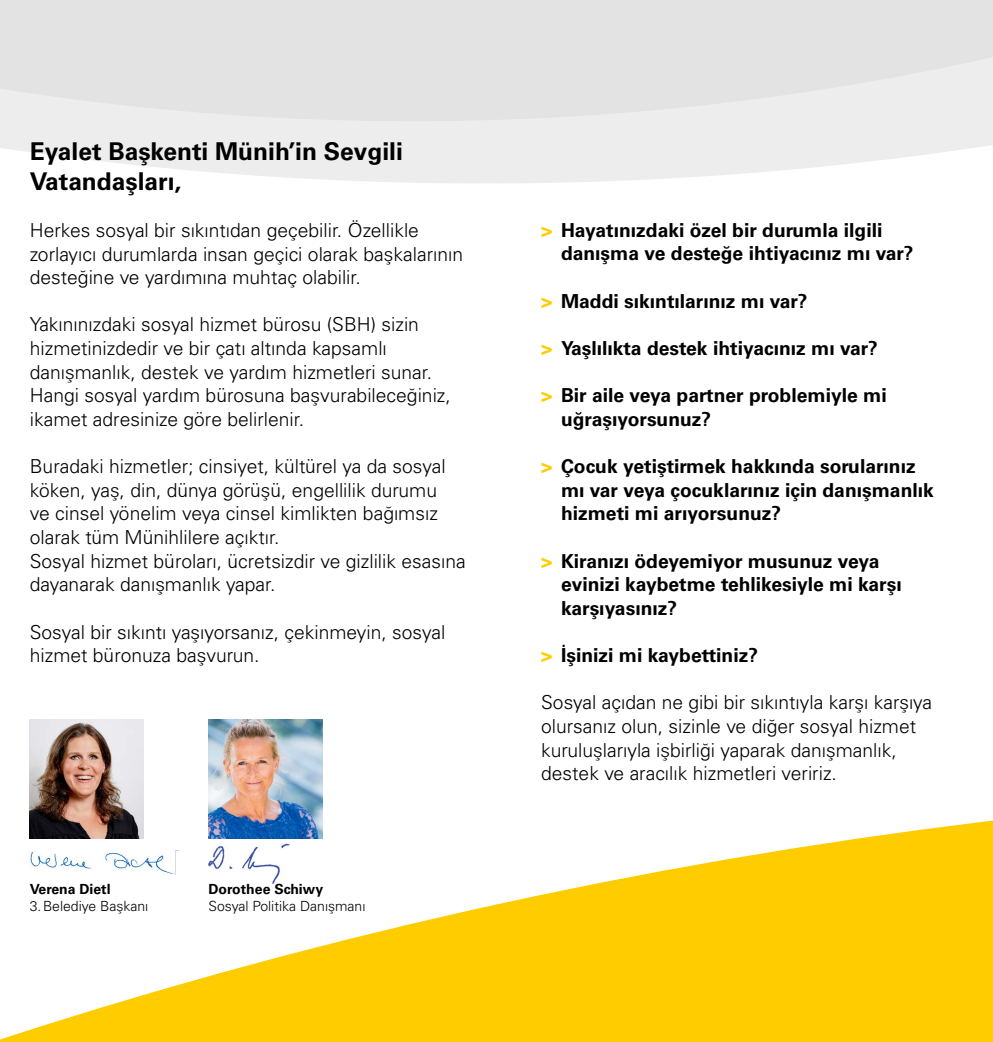
<style>
.page{position:relative;width:993px;height:1042px;background:#fff}
.page>*{position:absolute;margin:0;border:0;box-sizing:border-box;transform-origin:0 0}
.Headline_tur{font:700 24.5px/29.8px "Univers CE";color:#000}
.Fließtext_tur{font:300 19.25px/23.6px "Univers CE";color:#000}
.Aufzählung_bold_tur{font:700 19.25px/23.6px "Univers CE";color:#000}
.Legenden_tur{font:300 14px "Univers CE";color:#000}
.Legenden_bold_tur{font:700 14px "Univers CE";color:#000}
.s1{font-family:"Univers LT Std";color:#fc0}
</style>
<div class="page">
<svg style="left:496px;top:0;width:496px;height:184px;background:#e9e9e9"></svg>
<svg style="left:496px;top:820px;width:496px;height:222px;fill:#fc0"></svg>
<svg style="left:0;top:0;width:496px;height:183px;background:#e7e7e7"></svg>
<svg style="left:0;top:783px;width:496px;height:259px"></svg>
<img style="left:30px;top:719px;width:114px;height:119px">
<img style="left:30px;top:850px;width:149px;height:25px">
<img style="left:208px;top:719px;width:114px;height:119px">
<img style="left:208px;top:843px;width:81px;height:41px">
<h4 class="Headline_tur" style="left:30px;top:137px;width:374px">Eyalet Başkenti Münih’in Sevgili<br>Vatandaşları,</h4>
<p class="Fließtext_tur" style="left:30px;top:219px;width:434px">Herkes sosyal bir sıkıntıdan geçebilir. Özellikle zorlayıcı durumlarda insan geçici olarak başkalarının desteğine ve yardımına muhtaç olabilir.</p>
<p class="Fließtext_tur" style="left:30px;top:313px;width:404px">Yakınınızdaki sosyal hizmet bürosu (SBH) sizin hizmetinizdedir ve bir çatı altında kapsamlı danışmanlık, destek ve yardım hizmetleri sunar.</p>
<p class="Fließtext_tur" style="left:30px;top:384px;width:422px">Hangi sosyal yardım bürosuna başvurabileceğiniz, ikamet adresinize göre belirlenir.</p>
<p class="Fließtext_tur" style="left:30px;top:455px;width:437px">Buradaki hizmetler; cinsiyet, kültürel ya da sosyal köken, yaş, din, dünya görüşü, engellilik durumu<br>ve cinsel yönelim veya cinsel kimlikten bağımsız olarak tüm Münihlilere açıktır.<br>Sosyal hizmet büroları, ücretsizdir ve gizlilik esasına dayanarak danışmanlık yapar.</p>
<p class="Fließtext_tur" style="left:30px;top:620px;width:417px">Sosyal bir sıkıntı yaşıyorsanız, çekinmeyin, sosyal hizmet büronuza başvurun.</p>
<p class="Legenden_bold_tur" style="left:30px;top:880px;width:82px">Verena Dietl</p>
<p class="Legenden_tur" style="left:30px;top:898px;width:120px">3.Belediye Başkanı</p>
<p class="Legenden_bold_tur" style="left:208px;top:880px;width:116px">Dorothee Schiwy</p>
<p class="Legenden_tur" style="left:208px;top:898px;width:158px">Sosyal Politika Danışmanı</p>
<p class="Aufzählung_bold_tur" style="left:561px;top:219px;width:354px;text-indent:-20px"><span class="s1">&gt;</span> Hayatınızdaki özel bir durumla ilgili danışma ve desteğe ihtiyacınız mı var?</p>
<p class="Aufzählung_bold_tur" style="left:541px;top:290px;width:268px"><span class="s1">&gt;</span> Maddi sıkıntılarınız mı var?</p>
<p class="Aufzählung_bold_tur" style="left:541px;top:337px;width:338px"><span class="s1">&gt;</span> Yaşlılıkta destek ihtiyacınız mı var?</p>
<p class="Aufzählung_bold_tur" style="left:561px;top:384px;width:327px;text-indent:-20px"><span class="s1">&gt;</span> Bir aile veya partner problemiyle mi uğraşıyorsunuz?</p>
<p class="Aufzählung_bold_tur" style="left:561px;top:455px;width:374px;text-indent:-20px"><span class="s1">&gt;</span> Çocuk yetiştirmek hakkında sorularınız mı var veya çocuklarınız için danışmanlık hizmeti mi arıyorsunuz?</p>
<p class="Aufzählung_bold_tur" style="left:561px;top:549px;width:342px;text-indent:-20px"><span class="s1">&gt;</span> Kiranızı ödeyemiyor musunuz veya evinizi kaybetme tehlikesiyle mi karşı karşıyasınız?</p>
<p class="Aufzählung_bold_tur" style="left:541px;top:644px;width:218px"><span class="s1">&gt;</span> İşinizi mi kaybettiniz?</p>
<p class="Fließtext_tur" style="left:541px;top:691px;width:392px">Sosyal açıdan ne gibi bir sıkıntıyla karşı karşıya olursanız olun, sizinle ve diğer sosyal hizmet kuruluşlarıyla işbirliği yaparak danışmanlık, destek ve aracılık hizmetleri veririz.</p>
</div>
